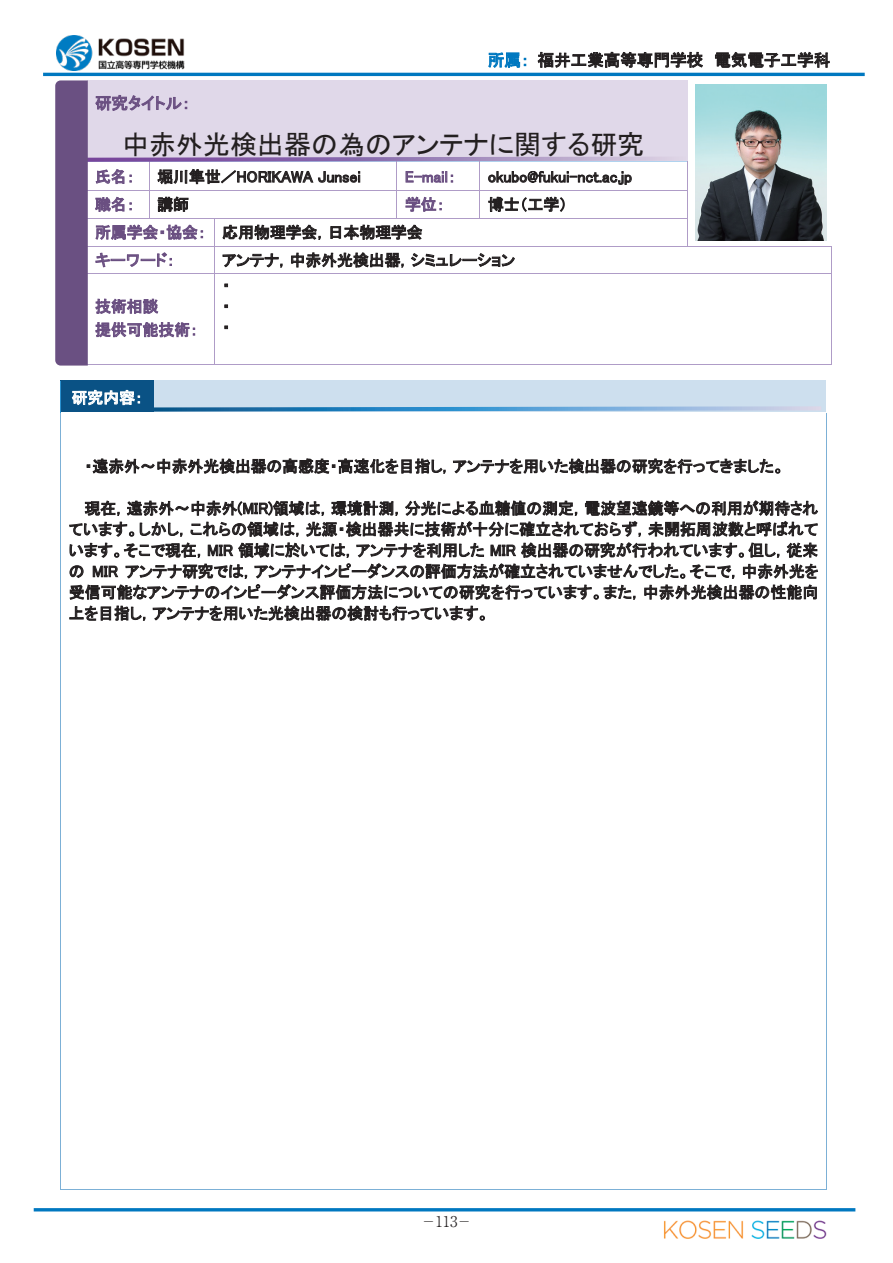
<style>
.page{position:relative;width:893px;height:1263px;background:#fff}
.page>*{position:absolute;margin:0;border:0;box-sizing:border-box;transform-origin:0 0}
.t1{font:27px "MS P Gothic";color:#231f20}
.t2{font:16.5px "MS P Gothic";color:#231f20}
.t3{font:16.5px "MS P Gothic";color:#6a4f81}
.t4{font:15.9px/21px "MS P Gothic";color:#231f20;text-align:justify}
.t5{font:15.9px/27.8px "MS P Gothic";color:#6a4f81}
.t6{font:15.9px "MS P Gothic";color:#fff}
.t7{font:300 14.85px "Ryumin Pr 6";color:#231f20;scale:.6 1}
.s1{color:#0078c0}
.s2{color:#231f20}
</style>
<div class="page">
<hr style="left:43px;top:73px;width:822px;height:3px;background:#0078c0">
<img style="left:57px;top:35px;width:127px;height:35px">
<hr style="left:34px;top:1208px;width:821px;height:3px;background:#0078c0">
<img style="left:663px;top:1220px;width:164px;height:19px">
<div style="left:61px;top:381px;width:93px;height:31px;background:#0a5285"></div>
<div style="left:154px;top:381px;width:672px;height:31px;background:#cddfee"></div>
<hr style="left:61px;top:380px;width:93px;height:1px;background:#0a5285">
<hr style="left:154px;top:380px;width:672px;height:1px;background:#cddfee">
<hr style="left:60px;top:381px;width:1px;height:31px;background:#2990cf">
<hr style="left:154px;top:381px;width:1px;height:31px;background:#0a5285">
<hr style="left:60px;top:413px;width:1px;height:776px;background:#7cb0d6">
<hr style="left:61px;top:1189px;width:765px;height:1px;background:#7cb0d6">
<hr style="left:826px;top:413px;width:1px;height:776px;background:#7cb0d6">
<hr style="left:688px;top:246px;width:143px;height:1px;background:#af9cc7">
<hr style="left:215px;top:273px;width:616px;height:1px;background:#af9cc7">
<svg style="left:831px;top:246px;width:1px;height:28px"></svg>
<hr style="left:215px;top:364px;width:616px;height:1px;background:#af9cc7">
<hr style="left:831px;top:274px;width:1px;height:90px;background:#af9cc7">
<img style="left:696px;top:85px;width:130px;height:156px">
<svg style="left:55px;top:80px;width:633px;height:286px"></svg>
<svg style="left:154px;top:406px;width:667px;height:6px"></svg>
<p class="t2" style="left:488px;top:52px;width:344px"><span class="s1">所属：</span> 福井工業高等専門学校 電気電子工学科</p>
<p class="t3" style="left:95px;top:95px;width:97px">研究タイトル：</p>
<h1 class="t1" style="left:122px;top:131px;width:524px">中赤外光検出器の為のアンテナに関する研究</h1>
<p class="t5" style="left:95px;top:163px;width:41px">氏名：</p>
<p class="t4" style="left:157px;top:166px;width:205px">堀川隼世／HORIKAWA Junsei</p>
<p class="t5" style="left:405px;top:163px;width:52px">E-mail：</p>
<p class="t4" style="left:488px;top:166px;width:146px">okubo@fukui-nct.ac.jp</p>
<p class="t5" style="left:95px;top:190px;width:41px">職名：</p>
<p class="t4" style="left:157px;top:194px;width:33px">講師</p>
<p class="t5" style="left:405px;top:190px;width:41px">学位：</p>
<p class="t4" style="left:488px;top:194px;width:81px">博士（工学）</p>
<p class="t5" style="left:95px;top:218px;width:329px">所属学会・協会： <span class="s2">応用物理学会，日本物理学会</span>キーワード：</p>
<p class="t4" style="left:222px;top:249px;width:294px">アンテナ，中赤外光検出器，シミュレーション</p>
<p class="t5" style="left:95px;top:294px;width:104px;line-height:23.4px">技術相談<br>提供可能技術：</p>
<p class="t6" style="left:72px;top:390px;width:73px">研究内容：</p>
<p class="t4" style="left:222px;top:275px;width:9px">・・・</p>
<p class="t4" style="left:85px;top:456px;width:701px">・遠赤外～中赤外光検出器の高感度・高速化を目指し，アンテナを用いた検出器の研究を行ってきました。</p>
<p class="t4" style="left:69px;top:498px;width:751px;text-indent:16px">現在，遠赤外～中赤外(MIR)領域は，環境計測，分光による血糖値の測定，電波望遠鏡等への利用が期待されています。しかし，これらの領域は，光源・検出器共に技術が十分に確立されておらず，未開拓周波数と呼ばれています。そこで現在，MIR 領域に於いては，アンテナを利用した MIR 検出器の研究が行われています。但し，従来の MIR アンテナ研究では，アンテナインピーダンスの評価方法が確立されていませんでした。そこで，中赤外光を受信可能なアンテナのインピーダンス評価方法についての研究を行っています。また，中赤外光検出器の性能向上を目指し，アンテナを用いた光検出器の検討も行っています。</p>
<p class="t7" style="left:424px;top:1210px;width:76px">─ 113─</p>
</div>
